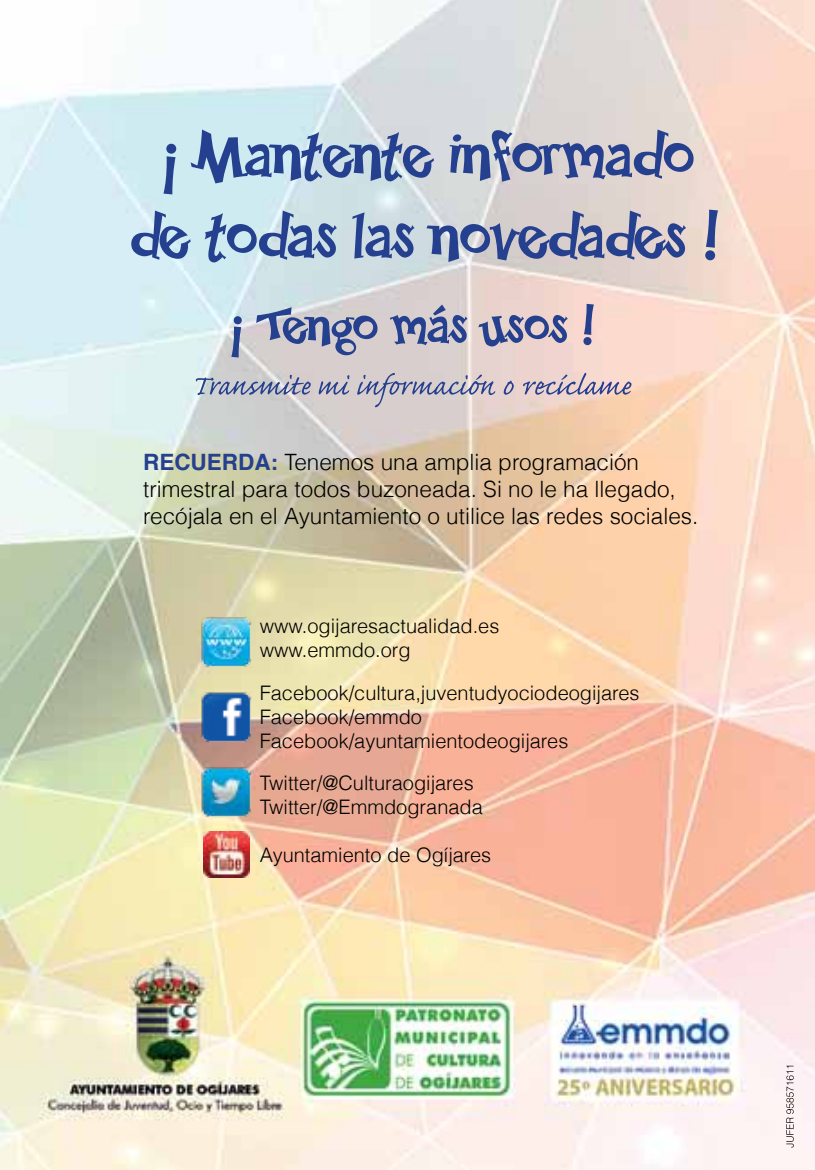
<style>
.page{position:relative;width:815px;height:1170px;background:#fff}
.page>*{position:absolute;margin:0;border:0;box-sizing:border-box;transform-origin:0 0}
.t1{font:67.5px/81px "Happy Serif";color:#25408f;text-align:center}
.t2{font:300 22.5px/27px "Helvetica";color:#000}
.t3{font:300 20px/24px "Helvetica";color:#000}
.s1{font-weight:700;color:#25408f}
</style>
<div class="page">
<img style="left:0;top:0;width:815px;height:1169px">
<svg style="left:786px;top:1065px;width:8px;height:82px"></svg>
<img style="left:201px;top:691px;width:51px;height:51px">
<img style="left:201px;top:616px;width:51px;height:51px">
<img style="left:201px;top:766px;width:51px;height:51px">
<img style="left:203px;top:831px;width:46px;height:46px">
<svg style="left:231px;top:304px;width:363px;height:53px;background:#b3b0c0"></svg>
<svg style="left:196px;top:373px;width:435px;height:34px;background:#c5bdc4"></svg>
<h1 class="t1" style="left:130px;top:115px;width:592px">¡ Mantente informado de todas las novedades !</h1>
<p class="t2" style="left:143px;top:448px;width:557px"><span class="s1">RECUERDA:</span> Tenemos una amplia programación trimestral para todos buzoneada. Si no le ha llegado, recójala en el Ayuntamiento o utilice las redes sociales.</p>
<p class="t3" style="left:260px;top:614px;width:241px">www.ogijaresactualidad.es www.emmdo.org</p>
<p class="t3" style="left:260px;top:680px;width:381px">Facebook/cultura,juventudyociodeogijares<br>Facebook/emmdo<br>Facebook/ayuntamientodeogijares</p>
<p class="t3" style="left:260px;top:771px;width:225px">Twitter/@Culturaogijares<br>Twitter/@Emmdogranada</p>
<p class="t3" style="left:260px;top:843px;width:233px">Ayuntamiento de Ogíjares</p>
</div>
